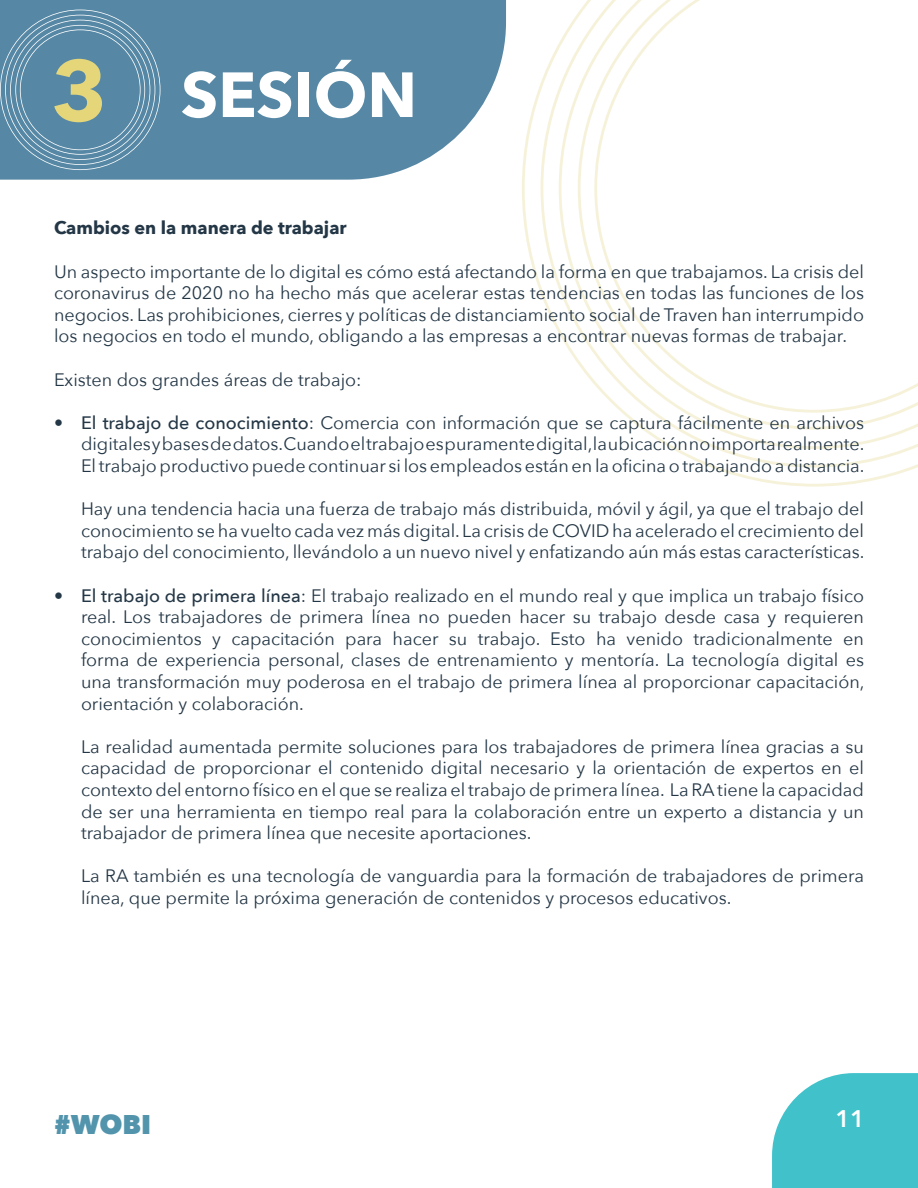
<style>
.page{position:relative;width:918px;height:1188px;background:#fff}
.page>*{position:absolute;margin:0;border:0;box-sizing:border-box;transform-origin:0 0}
.t1{font:700 85.05px "Avenir Next";color:#e6d67a}
.t2{font:700 63px "Avenir Next";color:#fff}
.t3{font:800 27px "Avenir Next";color:#5294ac}
.t4{font:600 24px "Avenir Next";color:#fff}
.t5{font:18px/21.6px "Avenir Next";color:#243746;text-align:justify}
.t6{font:700 18px "Avenir Next";color:#243746}
.s1{font-weight:500}
</style>
<div class="page">
<svg style="left:772px;top:1073px;width:146px;height:115px;background:#52c7ce"></svg>
<svg style="left:0;top:0;width:506px;height:180px;background:#6492ac"></svg>
<svg style="left:0;top:10px;width:161px;height:160px;background:#608faa"></svg>
<svg style="left:522px;top:83px;width:393px;height:404px"></svg>
<svg style="left:541px;top:43px;width:377px;height:425px"></svg>
<svg style="left:559px;top:13px;width:359px;height:436px"></svg>
<svg style="left:578px;top:0;width:340px;height:430px"></svg>
<svg style="left:594px;top:0;width:324px;height:413px"></svg>
<h1 class="t1" style="left:52px;top:39px;width:57px">3</h1>
<h2 class="t2" style="left:181px;top:56px;width:238px">SESIÓN</h2>
<p class="t6" style="left:54px;top:217px;width:294px">Cambios en la manera de trabajar</p>
<p class="t5" style="left:54px;top:261px;width:812px">Un aspecto importante de lo digital es cómo está afectando la forma en que trabajamos. La crisis del coronavirus de 2020 no ha hecho más que acelerar estas tendencias en todas las funciones de los negocios. Las prohibiciones, cierres y políticas de distanciamiento social de Traven han interrumpido los negocios en todo el mundo, obligando a las empresas a encontrar nuevas formas de trabajar.</p>
<p class="t5" style="left:54px;top:369px;width:309px">Existen dos grandes áreas de trabajo:</p>
<p class="t5" style="left:81px;top:412px;width:785px;text-indent:-27px">• <span class="s1">El trabajo de conocimiento</span>: Comercia con información que se captura fácilmente en archivos digitales y bases de datos. Cuando el trabajo es puramente digital, la ubicación no importa realmente.<br>El trabajo productivo puede continuar si los empleados están en la oficina o trabajando a distancia.</p>
<p class="t5" style="left:81px;top:498px;width:785px">Hay una tendencia hacia una fuerza de trabajo más distribuida, móvil y ágil, ya que el trabajo del conocimiento se ha vuelto cada vez más digital. La crisis de COVID ha acelerado el crecimiento del trabajo del conocimiento, llevándolo a un nuevo nivel y enfatizando aún más estas características.</p>
<p class="t5" style="left:81px;top:585px;width:785px;text-indent:-27px">• <span class="s1">El trabajo de primera línea</span>: El trabajo realizado en el mundo real y que implica un trabajo físico real. Los trabajadores de primera línea no pueden hacer su trabajo desde casa y requieren conocimientos y capacitación para hacer su trabajo. Esto ha venido tradicionalmente en forma de experiencia personal, clases de entrenamiento y mentoría. La tecnología digital es una transformación muy poderosa en el trabajo de primera línea al proporcionar capacitación, orientación y colaboración.</p>
<p class="t5" style="left:81px;top:736px;width:785px">La realidad aumentada permite soluciones para los trabajadores de primera línea gracias a su capacidad de proporcionar el contenido digital necesario y la orientación de expertos en el contexto del entorno físico en el que se realiza el trabajo de primera línea. La RA tiene la capacidad de ser una herramienta en tiempo real para la colaboración entre un experto a distancia y un trabajador de primera línea que necesite aportaciones.</p>
<p class="t5" style="left:81px;top:865px;width:785px">La RA también es una tecnología de vanguardia para la formación de trabajadores de primera línea, que permite la próxima generación de contenidos y procesos educativos.</p>
<h3 class="t3" style="left:54px;top:1108px;width:99px">#WOBI</h3>
<h3 class="t4" style="left:836px;top:1104px;width:31px">11</h3>
</div>
